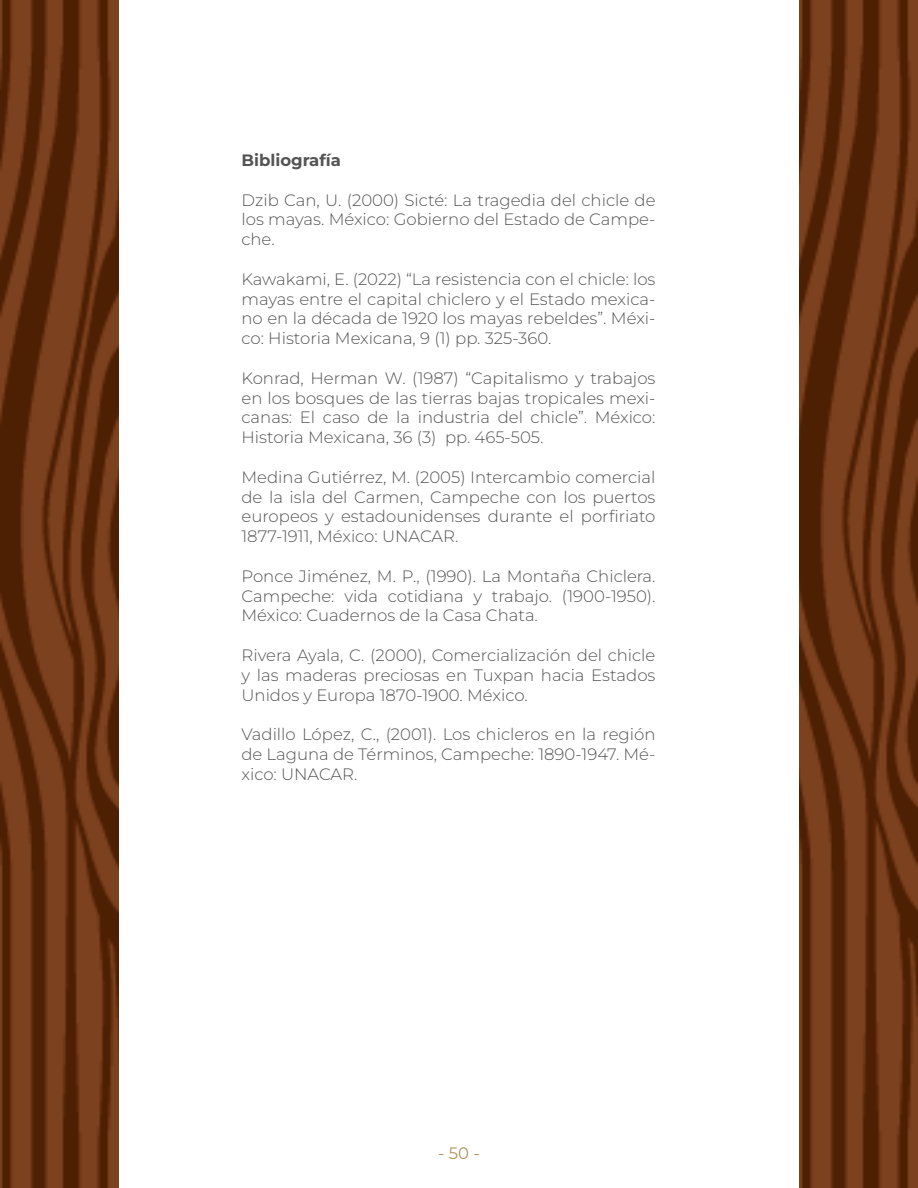
<style>
.page{position:relative;width:918px;height:1188px;background:#fff}
.page>*{position:absolute;margin:0;border:0;box-sizing:border-box;transform-origin:0 0}
.t1{font:16.5px/19.8px "Montserrat Light 2";color:#555454;text-align:justify}
.t2{font:300 16.5px "Montserrat";color:#555454}
.t3{font:700 16.5px "Montserrat";color:#555454}
.t4{font:16.5px "Montserrat";color:#b0935e}
</style>
<div class="page">
<img style="left:0;top:0;width:118px;height:1188px">
<img style="left:800px;top:0;width:118px;height:1188px">
<p class="t3" style="left:242px;top:149px;width:101px">Bibliografía</p>
<p class="t1" style="left:242px;top:189px;width:416px">Dzib Can, U. (2000) Sicté: La tragedia del chicle de los mayas. México: Gobierno del Estado de Campe&shy;che.</p>
<p class="t1" style="left:242px;top:269px;width:415px">Kawakami, E. (2022) “La resistencia con el chicle: los mayas entre el capital chiclero y el Estado mexica&shy;no en la década de 1920 los mayas rebeldes”. Méxi&shy;co: Historia Mexicana, 9 (1) pp. 325-360.</p>
<p class="t1" style="left:242px;top:368px;width:416px">Konrad, Herman W. (1987) “Capitalismo y trabajos en los bosques de las tierras bajas tropicales mexi&shy;canas: El caso de la industria del chicle”. México:<br>Historia Mexicana, 36 (3) pp. 465-505.</p>
<p class="t1" style="left:242px;top:467px;width:416px">Medina Gutiérrez, M. (2005) Intercambio comercial de la isla del Carmen, Campeche con los puertos</p>
<p class="t2" style="left:242px;top:506px;width:415px">europeos y estadounidenses durante el porfiriato</p>
<p class="t1" style="left:242px;top:526px;width:218px">1877-1911, México: UNACAR.</p>
<p class="t1" style="left:242px;top:566px;width:416px">Ponce Jiménez, M. P., (1990). La Montaña Chiclera.<br>Campeche: vida cotidiana y trabajo. (1900-1950).<br>México: Cuadernos de la Casa Chata.</p>
<p class="t1" style="left:242px;top:645px;width:415px">Rivera Ayala, C. (2000), Comercialización del chicle y las maderas preciosas en Tuxpan hacia Estados Unidos y Europa 1870-1900. México.</p>
<p class="t1" style="left:242px;top:724px;width:416px">Vadillo López, C., (2001). Los chicleros en la región de Laguna de Términos, Campeche: 1890-1947. Mé&shy;xico: UNACAR.</p>
<p class="t4" style="left:438px;top:1142px;width:43px">- 50 -</p>
</div>
